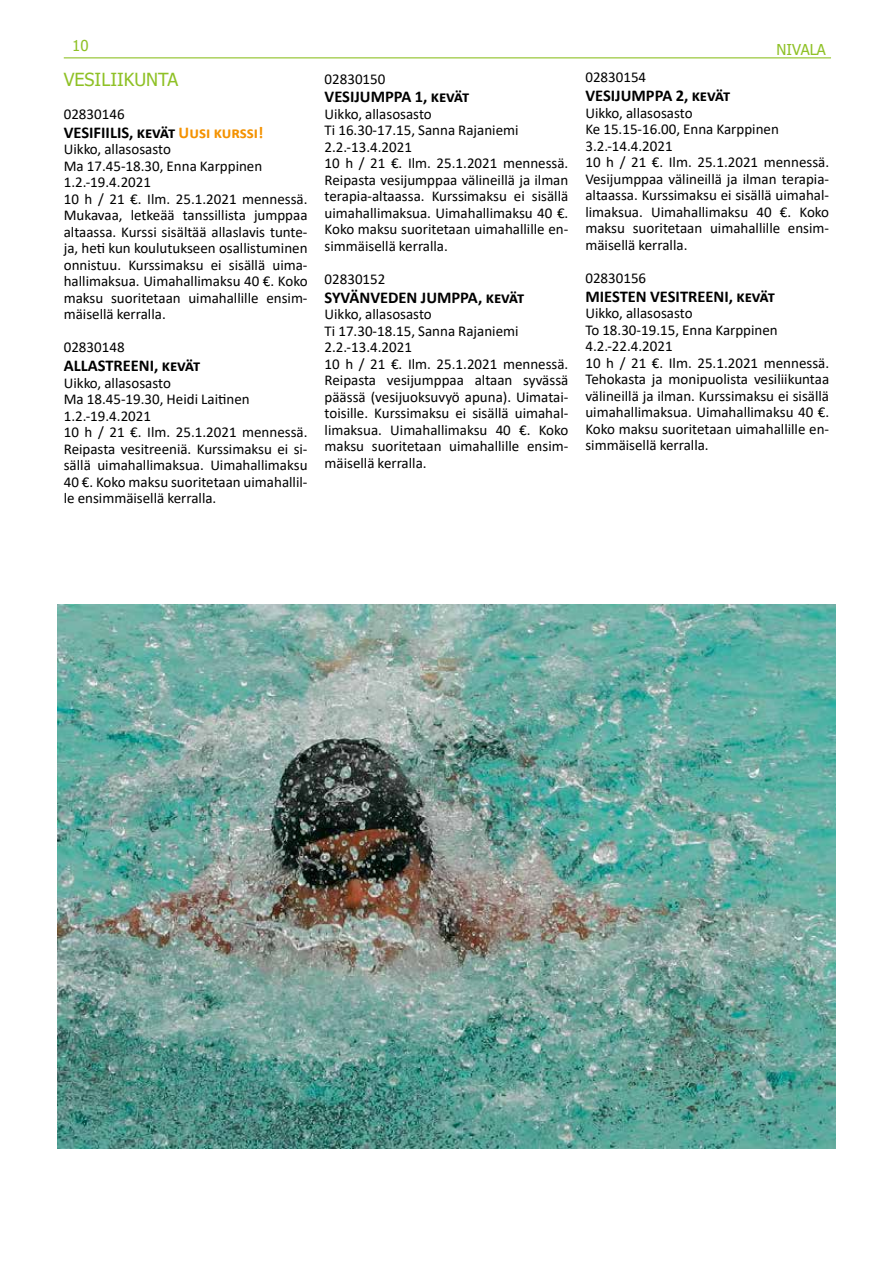
<style>
.page{position:relative;width:893px;height:1263px;background:#fff}
.page>*{position:absolute;margin:0;border:0;box-sizing:border-box;transform-origin:0 0}
.t1{font:18px "Tahoma";color:#8fc126}
.t2{font:700 16.5px "Calibri";color:#000}
.t3{font:15px/16.5px "Calibri";color:#000}
.t4{font:15px "Tahoma";color:#8fc126}
.s1{color:#f49200}
</style>
<div class="page">
<hr style="left:64px;top:57px;width:767px;height:1px;background:#8fc126">
<img style="left:58px;top:604px;width:777px;height:544px">
<p class="t4" style="left:72px;top:36px;width:18px">10</p>
<p class="t4" style="left:777px;top:39px;width:51px">NIVALA</p>
<p class="t1" style="left:64px;top:67px;width:116px">VESILIIKUNTA</p>
<p class="t3" style="left:64px;top:105px;width:62px">02830146</p>
<p class="t2" style="left:64px;top:121px;width:201px">VESIFIILIS, kevät <span class="s1">Uusi kurssi!</span></p>
<p class="t3" style="left:64px;top:141px;width:245px">Uikko, allasosasto<br>Ma 17.45-18.30, Enna Karppinen 1.2.-19.4.2021<br>10 h / 21 €. Ilm. 25.1.2021 mennessä.<br>Mukavaa, letkeää tanssillista jumppaa altaassa. Kurssi sisältää allaslavis tunte&shy;ja, heti kun koulutukseen osallistuminen onnistuu. Kurssimaksu ei sisällä uima&shy;hallimaksua. Uimahallimaksu 40 €. Koko maksu suoritetaan uimahallille ensim&shy;mäisellä kerralla.</p>
<p class="t3" style="left:64px;top:339px;width:62px">02830148</p>
<p class="t2" style="left:64px;top:354px;width:138px">ALLASTREENI, kevät</p>
<p class="t3" style="left:64px;top:374px;width:245px">Uikko, allasosasto<br>Ma 18.45-19.30, Heidi Laitinen<br>1.2.-19.4.2021<br>10 h / 21 €. Ilm. 25.1.2021 mennessä.<br>Reipasta vesitreeniä. Kurssimaksu ei si&shy;sällä uimahallimaksua. Uimahallimaksu<br>40 €. Koko maksu suoritetaan uimahallil&shy;le ensimmäisellä kerralla.</p>
<p class="t3" style="left:585px;top:69px;width:62px">02830154</p>
<p class="t2" style="left:585px;top:84px;width:146px">VESIJUMPPA 2, kevät</p>
<p class="t3" style="left:585px;top:104px;width:245px">Uikko, allasosasto<br>Ke 15.15-16.00, Enna Karppinen<br>3.2.-14.4.2021<br>10 h / 21 €. Ilm. 25.1.2021 mennessä.<br>Vesijumppaa välineillä ja ilman terapia&shy;altaassa. Kurssimaksu ei sisällä uimahal&shy;limaksua. Uimahallimaksu 40 €. Koko maksu suoritetaan uimahallille ensim&shy;mäisellä kerralla.</p>
<p class="t3" style="left:585px;top:269px;width:62px">02830156</p>
<p class="t2" style="left:585px;top:284px;width:191px">MIESTEN VESITREENI, kevät</p>
<p class="t3" style="left:585px;top:304px;width:245px">Uikko, allasosasto<br>To 18.30-19.15, Enna Karppinen<br>4.2.-22.4.2021<br>10 h / 21 €. Ilm. 25.1.2021 mennessä.<br>Tehokasta ja monipuolista vesiliikuntaa välineillä ja ilman. Kurssimaksu ei sisällä uimahallimaksua. Uimahallimaksu 40 €.<br>Koko maksu suoritetaan uimahallille en&shy;simmäisellä kerralla.</p>
<p class="t3" style="left:325px;top:70px;width:62px">02830150</p>
<p class="t2" style="left:325px;top:85px;width:146px">VESIJUMPPA 1, kevät</p>
<p class="t3" style="left:325px;top:105px;width:245px">Uikko, allasosasto<br>Ti 16.30-17.15, Sanna Rajaniemi<br>2.2.-13.4.2021<br>10 h / 21 €. Ilm. 25.1.2021 mennessä.<br>Reipasta vesijumppaa välineillä ja ilman terapia-altaassa. Kurssimaksu ei sisällä uimahallimaksua. Uimahallimaksu 40 €.<br>Koko maksu suoritetaan uimahallille en&shy;simmäisellä kerralla.</p>
<p class="t3" style="left:325px;top:270px;width:62px">02830152</p>
<p class="t2" style="left:325px;top:286px;width:201px">SYVÄNVEDEN JUMPPA, kevät</p>
<p class="t3" style="left:325px;top:306px;width:245px">Uikko, allasosasto<br>Ti 17.30-18.15, Sanna Rajaniemi<br>2.2.-13.4.2021<br>10 h / 21 €. Ilm. 25.1.2021 mennessä.<br>Reipasta vesijumppaa altaan syvässä päässä (vesijuoksuvyö apuna). Uimatai&shy;toisille. Kurssimaksu ei sisällä uimahal&shy;limaksua. Uimahallimaksu 40 €. Koko maksu suoritetaan uimahallille ensim&shy;mäisellä kerralla.</p>
</div>
